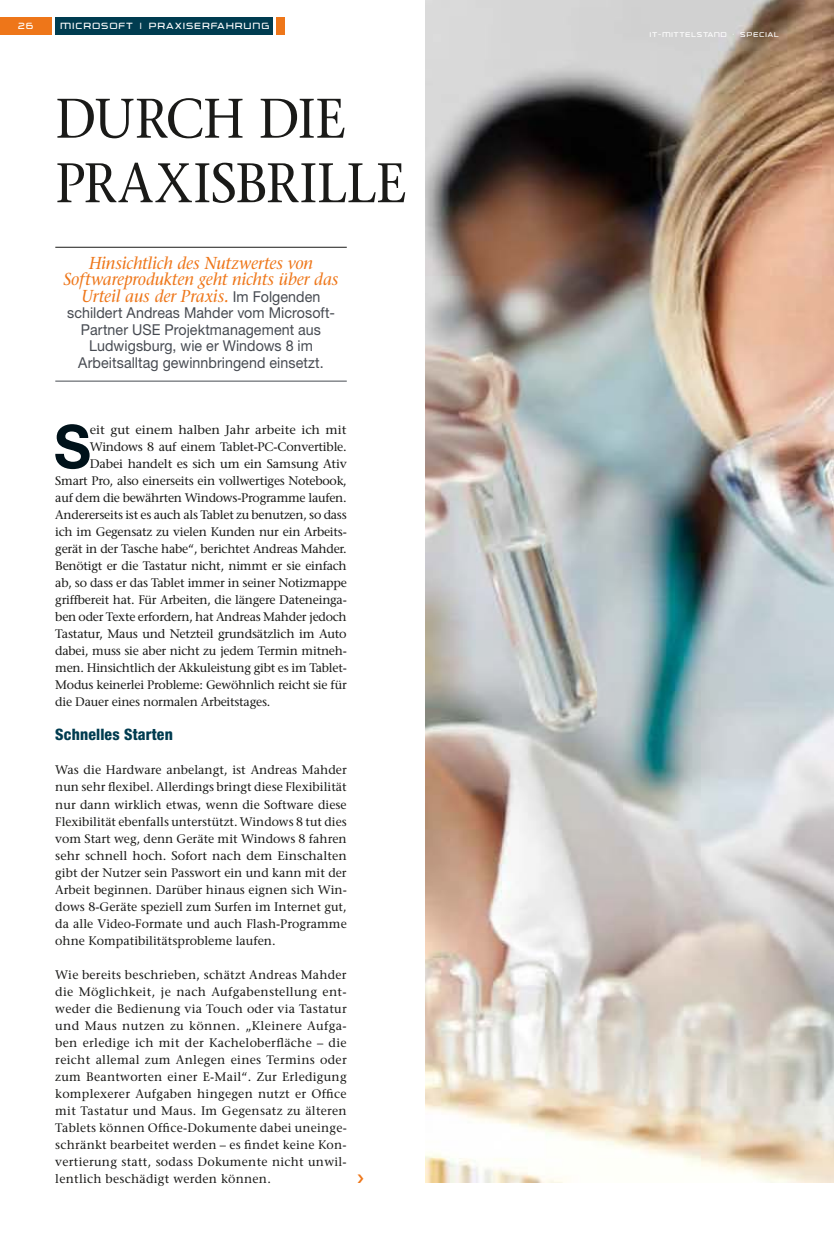
<style>
.page{position:relative;width:834px;height:1234px;background:#fff}
.page>*{position:absolute;margin:0;border:0;box-sizing:border-box;transform-origin:0 0}
.t1{font:700 60px "Helvetica Neue";color:#00121a;scale:.95 1}
.t2{font:55.5px/64.5px "Stone Serif";letter-spacing:-.005em;color:#1a1a18;scale:.94 1}
.t3{font:italic 17.25px/16.5px "Stone Serif";letter-spacing:-.005em;color:#ee7619;text-align:center;scale:.95 1}
.t4{font:800 condensed 15.75px "Helvetica Neue";letter-spacing:.01em;color:#003c50}
.t5{font:15px/16.5px "Helvetica Neue";letter-spacing:.005em;color:#474b52;text-align:center;scale:.95 1}
.t6{font:12.3px/17px "Stone Serif";letter-spacing:-.02em;color:#1a1a18;text-align:justify}
.t7{font:12.3px "Stone Serif";letter-spacing:-.02em;color:#1a1a18;scale:1.05 1}
.t8{font:300 9.75px "Trade Marker";letter-spacing:.15em;color:#fff}
.t9{font:7.5px "Trade Marker Light Alt";letter-spacing:.14em;color:#fff}
.s1{font-family:"Helvetica Neue";font-style:normal;font-size:15px;color:#474b52}
</style>
<div class="page">
<img style="left:425px;top:0;width:408px;height:1182px">
<div style="left:0;top:17px;width:51px;height:17px;background:#ee7619"></div>
<div style="left:55px;top:17px;width:217px;height:17px;background:#003c50"></div>
<div style="left:276px;top:17px;width:9px;height:17px;background:#ee7619"></div>
<hr style="left:55px;top:247px;width:292px;height:1px;background:#1a1a18">
<hr style="left:55px;top:380px;width:292px;height:1px;background:#474b52">
<p class="t8" style="left:18px;top:21px;width:16px">26</p>
<p class="t8" style="left:61px;top:21px;width:210px">MICROSOFT | PRAXISERFAHRUNG</p>
<h2 class="t2" style="left:55px;top:86px;width:370px">Durch die<br>Praxisbrille</h2>
<h3 class="t3" style="left:63px;top:254px;width:291px">Hinsichtlich des Nutzwertes von<br>Softwareprodukten geht nichts über das<br>Urteil aus der Praxis. <span class="s1">Im Folgenden</span></h3>
<p class="t5" style="left:67px;top:304px;width:283px">schildert Andreas Mahder vom Microsoft-Partner USE Projektmanagement aus Ludwigsburg, wie er Windows 8 im Arbeitsalltag gewinnbringend einsetzt.</p>
<h1 class="t1" style="left:54px;top:409px;width:40px">S</h1>
<p class="t7" style="left:90px;top:422px;width:246px">eit gut einem halben Jahr arbeite ich mit</p>
<p class="t6" style="left:90px;top:438px;width:258px">Windows 8 auf einem Tablet-PC-Convertible.</p>
<p class="t6" style="left:90px;top:455px;width:258px">Dabei handelt es sich um ein Samsung Ativ</p>
<p class="t6" style="left:55px;top:472px;width:293px">Smart Pro, also einerseits ein vollwertiges Notebook,</p>
<p class="t6" style="left:55px;top:489px;width:293px">auf dem die bewährten Windows-Programme laufen.</p>
<p class="t6" style="left:55px;top:506px;width:293px">Andererseits ist es auch als Tablet zu benutzen, so dass</p>
<p class="t6" style="left:55px;top:523px;width:293px">ich im Gegensatz zu vielen Kunden nur ein Arbeits-</p>
<p class="t6" style="left:55px;top:540px;width:293px">gerät in der Tasche habe“, berichtet Andreas Mahder.</p>
<p class="t6" style="left:55px;top:557px;width:293px">Benötigt er die Tastatur nicht, nimmt er sie einfach</p>
<p class="t6" style="left:55px;top:574px;width:293px">ab, so dass er das Tablet immer in seiner Notizmappe</p>
<p class="t6" style="left:55px;top:591px;width:293px">griffbereit hat. Für Arbeiten, die längere Dateneinga-</p>
<p class="t6" style="left:55px;top:608px;width:293px">ben oder Texte erfordern, hat Andreas Mahder jedoch</p>
<p class="t6" style="left:55px;top:625px;width:293px">Tastatur, Maus und Netzteil grundsätzlich im Auto</p>
<p class="t6" style="left:55px;top:642px;width:293px">dabei, muss sie aber nicht zu jedem Termin mitneh-</p>
<p class="t6" style="left:55px;top:659px;width:293px">men. Hinsichtlich der Akkuleistung gibt es im Tablet-</p>
<p class="t6" style="left:55px;top:676px;width:293px">Modus keinerlei Probleme: Gewöhnlich reicht sie für</p>
<p class="t6" style="left:55px;top:693px;width:216px">die Dauer eines normalen Arbeitstages.</p>
<p class="t4" style="left:55px;top:725px;width:119px">Schnelles Starten</p>
<p class="t6" style="left:55px;top:761px;width:293px">Was die Hardware anbelangt, ist Andreas Mahder nun sehr flexibel. Allerdings bringt diese Flexibilität nur dann wirklich etwas, wenn die Software diese Flexibilität ebenfalls unterstützt. Windows 8 tut dies vom Start weg, denn Geräte mit Windows 8 fahren sehr schnell hoch. Sofort nach dem Einschalten gibt der Nutzer sein Passwort ein und kann mit der Arbeit beginnen. Darüber hinaus eignen sich Win&shy;dows 8-Geräte speziell zum Surfen im Internet gut, da alle Video-Formate und auch Flash-Programme ohne Kompatibilitätsprobleme laufen.</p>
<p class="t6" style="left:55px;top:965px;width:293px">Wie bereits beschrieben, schätzt Andreas Mahder die Möglichkeit, je nach Aufgabenstellung ent&shy;weder die Bedienung via Touch oder via Tastatur und Maus nutzen zu können. „Kleinere Aufga&shy;ben erledige ich mit der Kacheloberfläche – die reicht allemal zum Anlegen eines Termins oder zum Beantworten einer E-Mail“. Zur Erledigung komplexerer Aufgaben hingegen nutzt er Office mit Tastatur und Maus. Im Gegensatz zu älteren Tablets können Office-Dokumente dabei uneinge&shy;schränkt bearbeitet werden – es findet keine Kon&shy;vertierung statt, sodass Dokumente nicht unwil&shy;lentlich beschädigt werden können.</p>
<p class="t9" style="left:650px;top:30px;width:27px">IT-MITT</p>
<p class="t9" style="left:685px;top:30px;width:95px">ELSTAND · SPECIAL</p>
</div>
